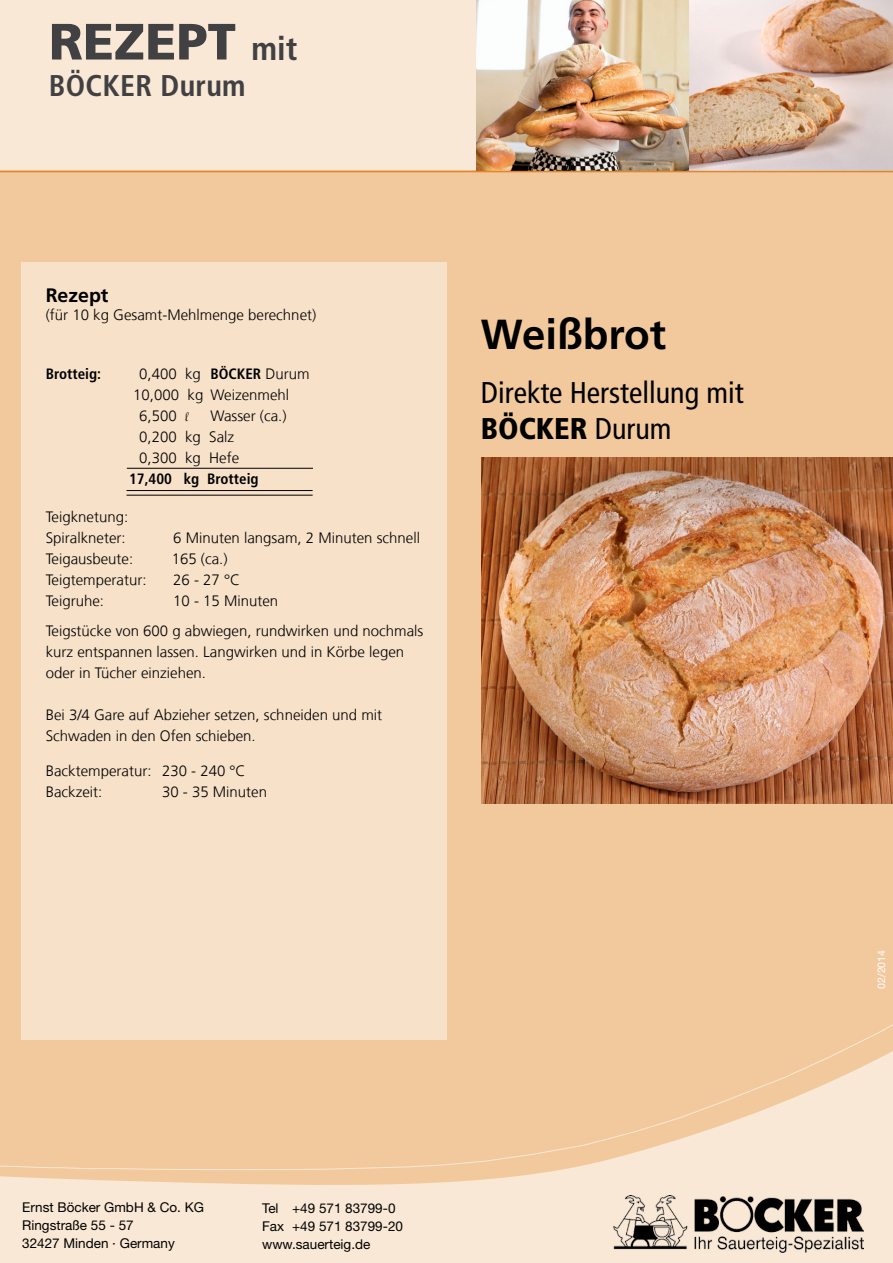
<style>
.page{position:relative;width:893px;height:1263px;background:#f9e8d5}
.page>*{position:absolute;margin:0;border:0;box-sizing:border-box;transform-origin:0 0}
.t1{font:900 51px "Frutiger LT Pro";color:#414042}
.t2{font:700 42px "Frutiger LT Pro";color:#000}
.t3{font:condensed 30px/36px "Frutiger LT Pro";color:#000}
.t4{font:700 condensed 30px "Frutiger LT Pro";letter-spacing:.01em;color:#414042}
.t5{font:700 19.5px "Frutiger LT Pro";color:#000}
.t6{font:300 15px/21px "Frutiger CE";color:#000}
.t7{font:700 condensed 15px "Frutiger LT Pro";color:#000}
.t8{font:13.5px/18px "Helvetica Neue LT Pro";color:#000}
.t9{font:10.5px "Helvetica Neue LT Pro";color:#fff}
.s1{font-weight:700;font-stretch:condensed;font-size:33px}
.s2{font-family:"Frutiger LT Pro";font-weight:700;font-stretch:condensed}
.s3{font-family:"French Script";font-weight:400}
.s4{font-weight:900}
</style>
<div class="page">
<div style="left:0;top:171px;width:893px;height:1023px;background:#f2c99d"></div>
<img style="left:477px;top:0;width:416px;height:171px">
<svg style="left:0;top:989px;width:893px;height:264px"></svg>
<svg style="left:0;top:1015px;width:893px;height:155px"></svg>
<img style="left:613px;top:1196px;width:250px;height:56px">
<img style="left:481px;top:457px;width:412px;height:347px">
<div style="left:22px;top:262px;width:425px;height:778px;background:#f7e1c9"></div>
<hr style="left:127px;top:468px;width:186px;height:1px;background:#000">
<hr style="left:126px;top:490px;width:187px;height:1px;background:#000">
<hr style="left:126px;top:495px;width:187px;height:1px;background:#000">
<hr style="left:0;top:171px;width:893px;height:1px;background:#e18727">
<h1 class="t1" style="left:49px;top:11px;width:250px">REZEPT <span class="s1">mit</span></h1>
<h3 class="t4" style="left:49px;top:67px;width:198px">BÖCKER Durum</h3>
<h3 class="t5" style="left:46px;top:283px;width:64px">Rezept</h3>
<p class="t6" style="left:46px;top:304px;width:272px">(für 10 kg Gesamt-Mehlmenge berechnet)</p>
<p class="t7" style="left:46px;top:365px;width:57px">Brotteig:</p>
<p class="t6" style="left:139px;top:363px;width:172px">0,400 kg <span class="s2">BÖCKER</span> Durum</p>
<p class="t6" style="left:133px;top:384px;width:157px">10,000 kg Weizenmehl</p>
<p class="t6" style="left:139px;top:405px;width:50px">6,500 <span class="s3">l</span></p>
<p class="t6" style="left:139px;top:405px;width:149px;text-indent:71px">Wasser (ca.)<br>0,200 kg Salz<br>0,300 kg Hefe</p>
<p class="t7" style="left:129px;top:470px;width:131px">17,400 kg Brotteig</p>
<p class="t6" style="left:46px;top:506px;width:84px">Teigknetung:<br>Spiralkneter:</p>
<p class="t6" style="left:173px;top:527px;width:248px">6 Minuten langsam, 2 Minuten schnell</p>
<p class="t6" style="left:46px;top:548px;width:89px">Teigausbeute:</p>
<p class="t6" style="left:172px;top:548px;width:57px">165 (ca.)</p>
<p class="t6" style="left:46px;top:569px;width:102px">Teigtemperatur:</p>
<p class="t6" style="left:173px;top:569px;width:68px">26 - 27 °C</p>
<p class="t6" style="left:46px;top:590px;width:60px">Teigruhe:</p>
<p class="t6" style="left:173px;top:590px;width:107px">10 - 15 Minuten</p>
<p class="t6" style="left:46px;top:620px;width:379px">Teigstücke von 600 g abwiegen, rundwirken und nochmals kurz entspannen lassen. Langwirken und in Körbe legen oder in Tücher einziehen.</p>
<p class="t6" style="left:46px;top:704px;width:338px">Bei 3/4 Gare auf Abzieher setzen, schneiden und mit<br>Schwaden in den Ofen schieben.</p>
<p class="t6" style="left:46px;top:760px;width:201px">Backtemperatur: 230 - 240 °C<br>Backzeit:</p>
<p class="t6" style="left:162px;top:781px;width:107px">30 - 35 Minuten</p>
<h2 class="t2" style="left:481px;top:310px;width:187px">Weißbrot</h2>
<h3 class="t3" style="left:481px;top:375px;width:264px">Direkte Herstellung mit<br><span class="s4">BÖCKER</span> Durum</h3>
<p class="t8" style="left:22px;top:1198px;width:183px">Ernst Böcker GmbH &amp; Co. KG<br>Ringstraße 55 - 57<br>32427 Minden · Germany</p>
<p class="t8" style="left:262px;top:1199px;width:142px">Tel +49 571 83799-0<br>Fax +49 571 83799-20 www.sauerteig.de</p>
<p class="t9" style="left:875px;top:989px;width:40px;rotate:-90deg">02/2014</p>
</div>
